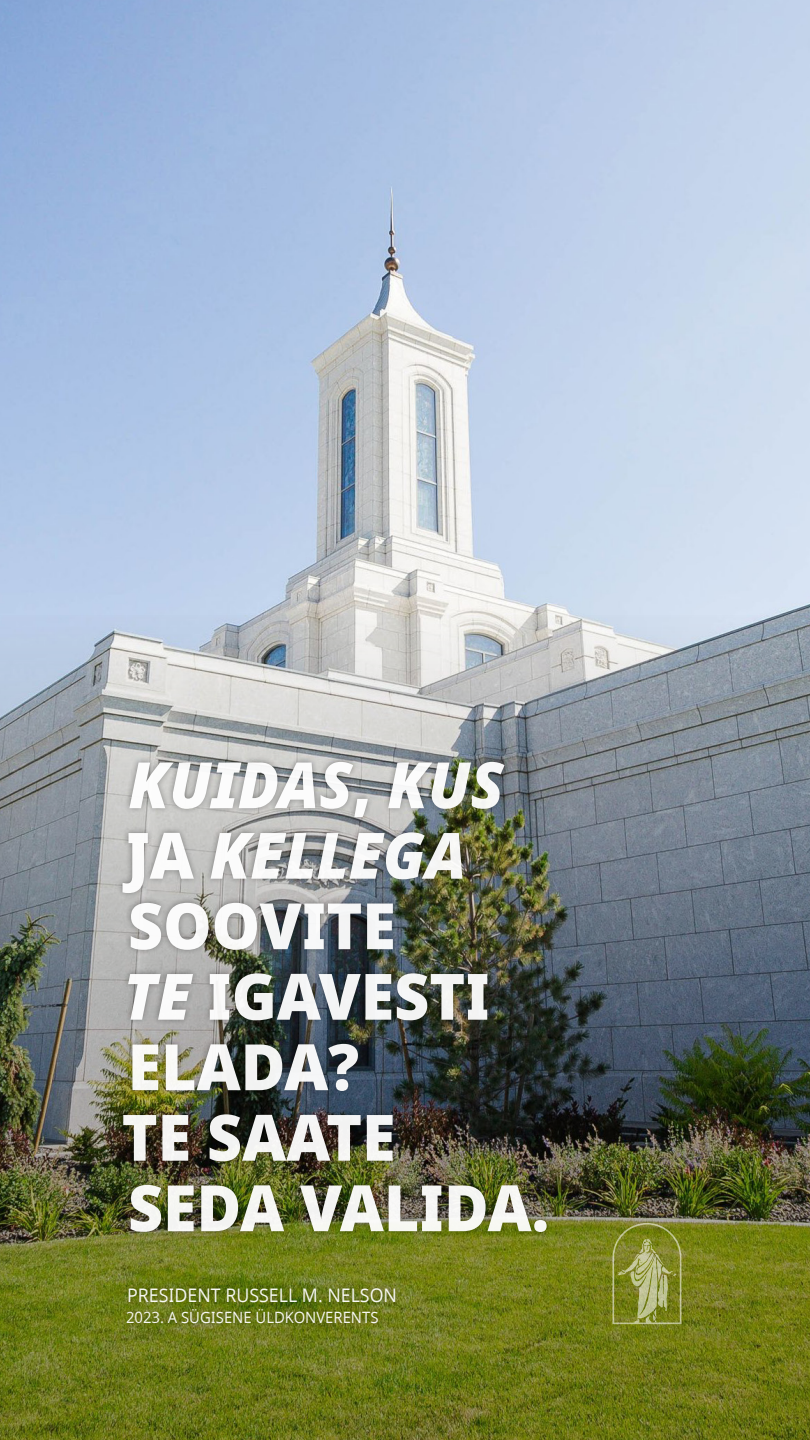
<style>
.page{position:relative;width:810px;height:1440px;background:#fff}
.page>*{position:absolute;margin:0;border:0;box-sizing:border-box;transform-origin:0 0}
.t1{font:800 63.97px/70.5px "Dots Solidlds Lat";color:#fff;scale:.95 1}
.t2{font:18.75px "Dots Solidlds Lat";color:#fff;scale:.95 1}
.t3{font:15.6px "Dots Solidlds Lat";color:#fff;scale:.95 1}
.s1{font-style:italic}
</style>
<div class="page">
<img style="left:0;top:0;width:810px;height:615px">
<img style="left:0;top:615px;width:810px;height:825px">
<div style="left:116px;top:755px;width:437px;height:576px;background:#000;opacity:.4"></div>
<svg style="left:612px;top:1223px;width:69px;height:101px;background:#8e943f"></svg>
<p class="t1" style="left:122px;top:751px;width:451px"><span class="s1">KUIDAS</span>, <span class="s1">KUS<br></span>JA <span class="s1">KELLEGA<br></span>SOOVITE<br><span class="s1">TE</span> IGAVESTI<br>ELADA?<br>TE SAATE<br>SEDA VALIDA.</p>
<p class="t2" style="left:127px;top:1281px;width:286px">PRESIDENT RUSSELL M. NELSON</p>
<p class="t3" style="left:126px;top:1306px;width:267px">2023. A SÜGISENE ÜLDKONVERENTS</p>
</div>
